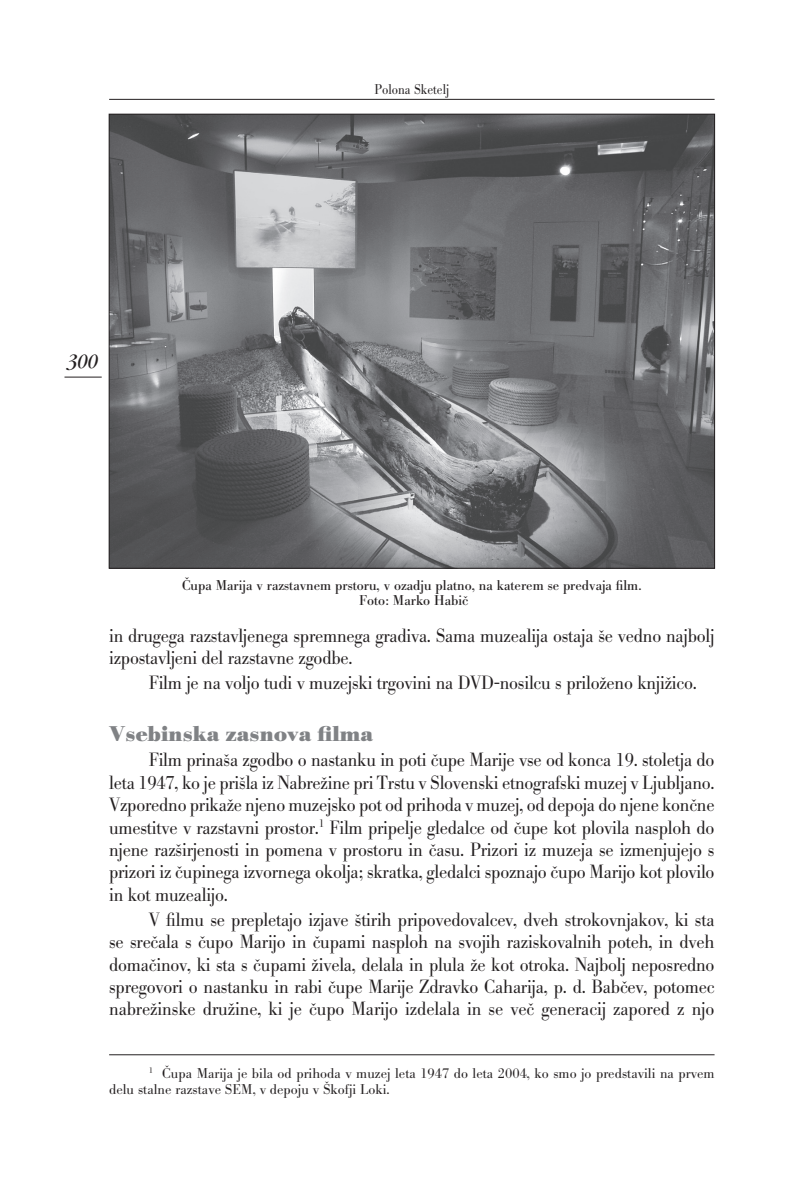
<style>
.page{position:relative;width:794px;height:1191px;background:#fff}
.page>*{position:absolute;margin:0;border:0;box-sizing:border-box;transform-origin:0 0}
.t1{font:700 21px "MM Bodoni BE";color:#808285}
.t2{font:italic 21px "Garamond";color:#231f20;scale:.9 1}
.t3{font:300 18.9px/22.4px "MM Bodoni BE";letter-spacing:-.015em;color:#231f20;text-align:justify;scale:.95 1}
.t4{font:300 14px/15.8px "MM Bodoni BE";color:#231f20}
.t5{font:14px/15.8px "MM Bodoni BE";color:#231f20;text-align:center}
.t6{font:300 14px "MM Bodoni BE";color:#231f20;scale:.9 1}
</style>
<div class="page">
<hr style="left:109px;top:99px;width:605px;height:1px;background:#231f20">
<hr style="left:64px;top:377px;width:38px;height:1px;background:#231f20">
<hr style="left:109px;top:1054px;width:605px;height:1px;background:#231f20">
<img style="left:111px;top:116px;width:602px;height:450px">
<p class="t6" style="left:374px;top:84px;width:85px">Polona Sketelj</p>
<p class="t2" style="left:68px;top:354px;width:36px">300</p>
<p class="t5" style="left:182px;top:578px;width:461px">^upa Marija v razstavnem prstoru, v ozadju platno, na katerem se predvaja film.<br>Foto: Marko Habi~</p>
<p class="t3" style="left:109px;top:626px;width:639px">in drugega razstavljenega spremnega gradiva. Sama muzealija ostaja {e vedno najbolj izpostavljeni del razstavne zgodbe.</p>
<p class="t3" style="left:149px;top:674px;width:578px">Film je na voljo tudi v muzejski trgovini na DVD-nosilcu s prilo`eno knji`ico.</p>
<p class="t1" style="left:109px;top:726px;width:265px">Vsebinska zasnova filma</p>
<p class="t3" style="left:109px;top:751px;width:639px;text-indent:40px">Film prina{a zgodbo o nastanku in poti ~upe Marije vse od konca 19. stoletja do leta 1947, ko je pri{la iz Nabre`ine pri Trstu v Slovenski etnografski muzej v Ljubljano.<br>Vzporedno prika`e njeno muzejsko pot od prihoda v muzej, od depoja do njene kon~ne umestitve v razstavni prostor.<sup>1</sup> Film pripelje gledalce od ~upe kot plovila nasploh do njene raz{irjenosti in pomena v prostoru in ~asu. Prizori iz muzeja se izmenjujejo s prizori iz ~upinega izvornega okolja; skratka, gledalci spoznajo ~upo Marijo kot plovilo in kot muzealijo.</p>
<p class="t3" style="left:109px;top:910px;width:639px;text-indent:40px">V filmu se prepletajo izjave {tirih pripovedovalcev, dveh strokovnjakov, ki sta se sre~ala s ~upo Marijo in ~upami nasploh na svojih raziskovalnih poteh, in dveh doma~inov, ki sta s ~upami `ivela, delala in plula `e kot otroka. Najbolj neposredno spregovori o nastanku in rabi ~upe Marije Zdravko Caharija, p. d. Bab~ev, potomec nabre`inske dru`ine, ki je ~upo Marijo izdelala in se ve~ generacij zapored z njo</p>
<p class="t4" style="left:109px;top:1067px;width:607px;text-indent:40px"><sup>1</sup> ^upa Marija je bila od prihoda v muzej leta 1947 do leta 2004, ko smo jo predstavili na prvem delu stalne razstave SEM, v depoju v [kofji Loki.</p>
</div>
